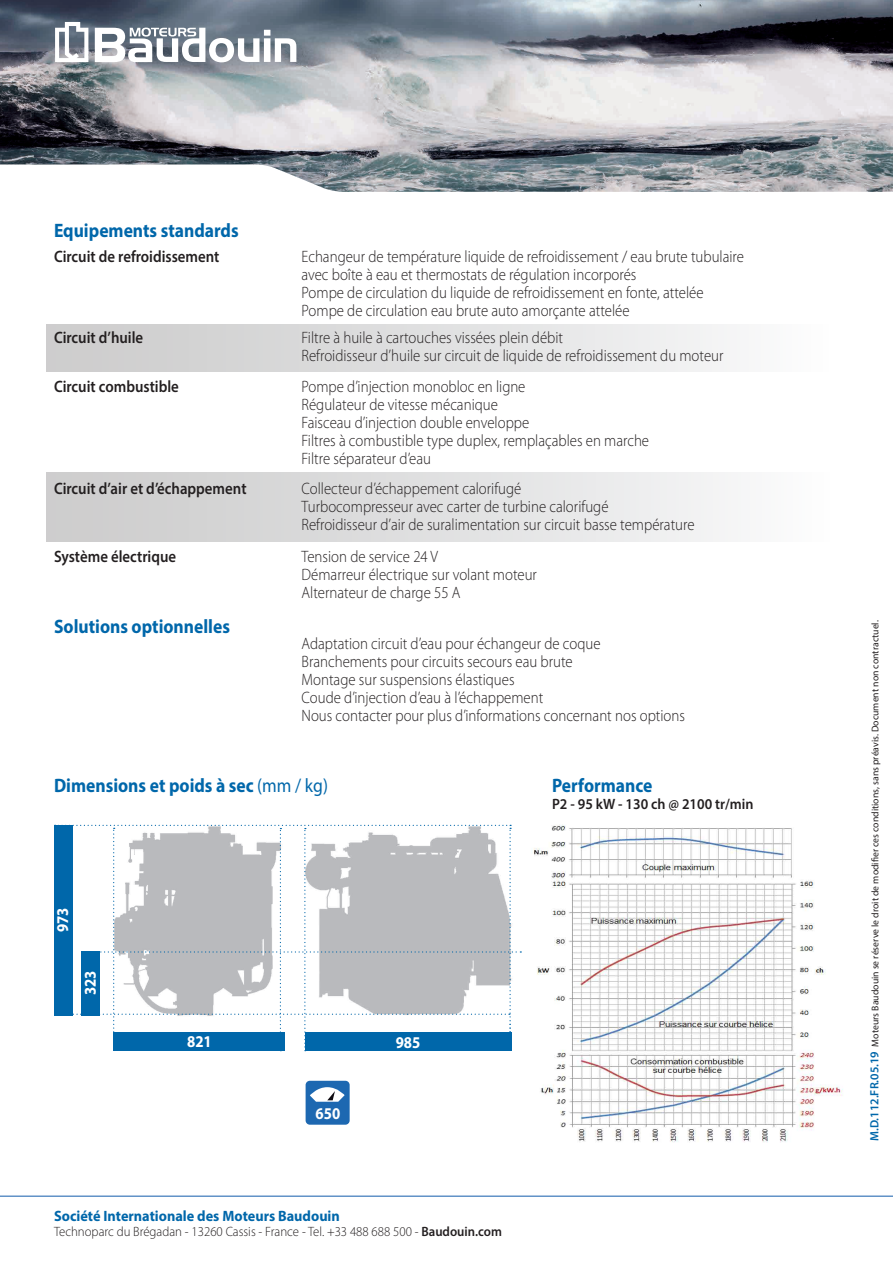
<style>
.page{position:relative;width:893px;height:1263px;background:#fff}
.page>*{position:absolute;margin:0;border:0;box-sizing:border-box;transform-origin:0 0}
.t1{font:700 19.5px "Myriad Pro";color:#0067aa;scale:.9 1}
.t2{font:300 16.5px "Myriad Pro";color:#231f20;scale:.9 1}
.t3{font:600 16.5px "Myriad Pro";color:#231f20;scale:.9 1}
.t4{font:700 16.5px "Myriad Pro";color:#fff;scale:.9 1}
.t5{font:700 15px "Myriad Pro";color:#0067aa;scale:.95 1}
.t6{font:600 15px "Myriad Pro";color:#231f20;scale:.94 1}
.t7{font:300 13.5px "Myriad Pro";color:#231f20;scale:.95 1}
.t8{font:9.75px "Myriad Pro";color:#231f20}
.s1{font-weight:400}
.s2{font-weight:600}
.s3{font-weight:600;font-size:12px;color:#0067aa}
</style>
<div class="page">
<img style="left:533px;top:824px;width:310px;height:318px">
<img style="left:0;top:0;width:893px;height:164px">
<svg style="left:0;top:164px;width:893px;height:28px"></svg>
<div style="left:47px;top:324px;width:784px;height:48px;background:linear-gradient(to right,#cacaca,#fafafb)"></div>
<div style="left:47px;top:473px;width:786px;height:68px;background:linear-gradient(to right,#cacaca,#fafafb)"></div>
<svg style="left:95px;top:28px;width:201px;height:34px"></svg>
<svg style="left:55px;top:22px;width:33px;height:40px"></svg>
<div style="left:306px;top:1081px;width:44px;height:44px;background:#1d68b1;border-radius:4px"></div>
<svg style="left:310px;top:1087px;width:35px;height:15px"></svg>
<div style="left:54px;top:825px;width:19px;height:190px;background:#0067aa"></div>
<svg style="left:55px;top:825px;width:466px;height:226px"></svg>
<hr style="left:0;top:1195px;width:893px;height:2px;background:#6192c7">
<p class="t1" style="left:54px;top:218px;width:207px">Equipements standards</p>
<p class="t3" style="left:54px;top:246px;width:185px">Circuit de refroidissement</p>
<p class="t2" style="left:302px;top:246px;width:493px">Echangeur de température liquide de refroidissement / eau brute tubulaire</p>
<p class="t2" style="left:302px;top:264px;width:374px">avec boîte à eau et thermostats de régulation incorporés</p>
<p class="t2" style="left:302px;top:282px;width:448px">Pompe de circulation du liquide de refroidissement en fonte, attelée</p>
<p class="t2" style="left:302px;top:300px;width:366px">Pompe de circulation eau brute auto amorçante attelée</p>
<p class="t3" style="left:54px;top:327px;width:101px">Circuit d’huile</p>
<p class="t2" style="left:302px;top:328px;width:292px">Filtre à huile à cartouches vissées plein débit</p>
<p class="t2" style="left:302px;top:346px;width:470px">Refroidisseur d’huile sur circuit de liquide de refroidissement du moteur</p>
<p class="t3" style="left:54px;top:376px;width:140px">Circuit combustible</p>
<p class="t2" style="left:302px;top:376px;width:250px">Pompe d’injection monobloc en ligne</p>
<p class="t2" style="left:302px;top:394px;width:220px">Régulateur de vitesse mécanique</p>
<p class="t2" style="left:302px;top:412px;width:255px">Faisceau d’injection double enveloppe</p>
<p class="t2" style="left:302px;top:430px;width:388px">Filtres à combustible type duplex, remplaçables en marche</p>
<p class="t2" style="left:302px;top:448px;width:145px">Filtre séparateur d’eau</p>
<p class="t3" style="left:54px;top:478px;width:215px">Circuit d’air et d’échappement</p>
<p class="t2" style="left:302px;top:479px;width:246px">Collecteur d’échappement calorifugé</p>
<p class="t2" style="left:302px;top:497px;width:343px">Turbocompresseur avec carter de turbine calorifugé</p>
<p class="t2" style="left:302px;top:515px;width:438px">Refroidisseur d’air de suralimentation sur circuit basse température</p>
<p class="t3" style="left:54px;top:546px;width:137px">Système électrique</p>
<p class="t2" style="left:302px;top:547px;width:153px">Tension de service 24 V</p>
<p class="t2" style="left:302px;top:565px;width:263px">Démarreur électrique sur volant moteur</p>
<p class="t2" style="left:302px;top:583px;width:178px">Alternateur de charge 55 A</p>
<p class="t2" style="left:302px;top:633px;width:334px">Adaptation circuit d’eau pour échangeur de coque</p>
<p class="t2" style="left:302px;top:651px;width:303px">Branchements pour circuits secours eau brute</p>
<p class="t2" style="left:302px;top:669px;width:238px">Montage sur suspensions élastiques</p>
<p class="t2" style="left:302px;top:687px;width:270px">Coude d’injection d’eau à l’échappement</p>
<p class="t2" style="left:302px;top:705px;width:428px">Nous contacter pour plus d’informations concernant nos options</p>
<p class="t1" style="left:54px;top:613px;width:197px">Solutions optionnelles</p>
<p class="t1" style="left:54px;top:773px;width:306px">Dimensions et poids à sec <span class="s1">(mm / kg)</span></p>
<p class="t4" style="left:52px;top:932px;width:29px;rotate:-90deg">973</p>
<p class="t4" style="left:79px;top:995px;width:29px;rotate:-90deg">323</p>
<p class="t4" style="left:187px;top:1031px;width:29px">821</p>
<p class="t4" style="left:396px;top:1031px;width:29px">985</p>
<p class="t4" style="left:316px;top:1102px;width:29px">650</p>
<p class="t5" style="left:54px;top:1206px;width:302px">Société Internationale des Moteurs Baudouin</p>
<p class="t7" style="left:54px;top:1223px;width:473px">Technoparc du Brégadan - 13260 Cassis - France - Tel. +33 488 688 500 - <span class="s2">Baudouin.com</span></p>
<p class="t1" style="left:552px;top:773px;width:113px">Performance</p>
<p class="t6" style="left:552px;top:794px;width:216px">P2 - 95 kW - 130 ch @ 2100 tr/min</p>
<p class="t8" style="left:869px;top:1141px;width:522px;rotate:-90deg"><span class="s3">M.D.112.FR.05.19</span> Moteurs Baudouin se réserve le droit de modifier ces conditions, sans préavis. Document non contractuel.</p>
</div>
